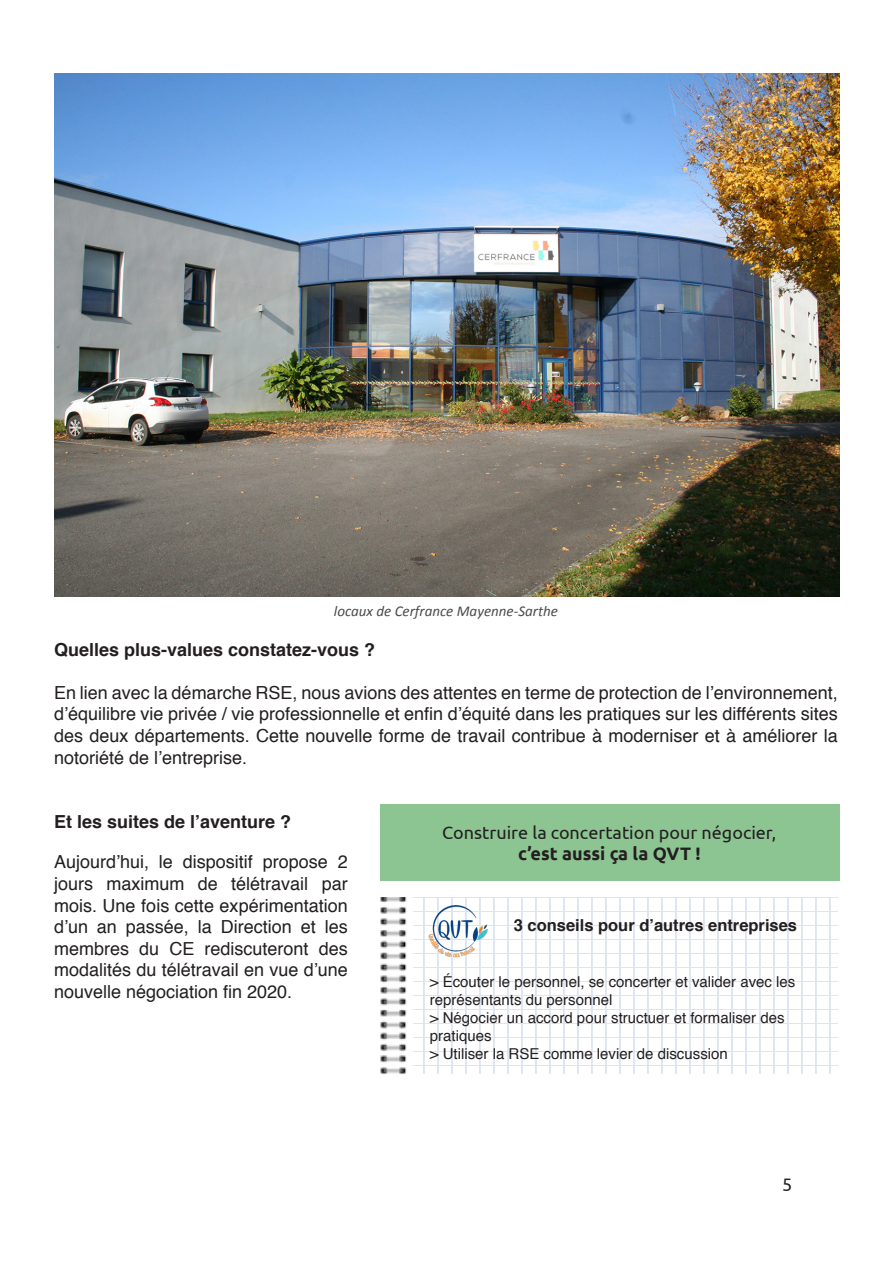
<style>
.page{position:relative;width:893px;height:1263px;background:#fff}
.page>*{position:absolute;margin:0;border:0;box-sizing:border-box;transform-origin:0 0}
.t1{font:18px/21.6px "Helvetica";color:#231f20;text-align:justify}
.t2{font:700 18px "Helvetica";color:#231f20}
.t3{font:18px "Ubuntu";color:#231f20}
.t4{font:700 18px "Ubuntu";color:#231f20}
.t5{font:700 16.5px "Helvetica";color:#231f20}
.t6{font:15px/18px "Helvetica";color:#231f20}
.t7{font:italic 15px "Calibri";color:#4b4a4d}
</style>
<div class="page">
<div style="left:381px;top:804px;width:459px;height:76px;background:#8dc592"></div>
<svg style="left:413px;top:897px;width:425px;height:176px"></svg>
<img style="left:380px;top:897px;width:27px;height:177px">
<img style="left:425px;top:905px;width:63px;height:55px">
<img style="left:54px;top:73px;width:786px;height:524px">
<p class="t7" style="left:334px;top:601px;width:225px">locaux de Cerfrance Mayenne-Sarthe</p>
<p class="t2" style="left:54px;top:635px;width:323px">Quelles plus-values constatez-vous ?</p>
<p class="t1" style="left:54px;top:682px;width:785px">En lien avec la démarche RSE, nous avions des attentes en terme de protection de l’environnement, d’équilibre vie privée / vie professionnelle et enfin d’équité dans les pratiques sur les différents sites des deux départements. Cette nouvelle forme de travail contribue à moderniser et à améliorer la notoriété de l’entreprise.</p>
<p class="t2" style="left:54px;top:807px;width:239px">Et les suites de l’aventure ?</p>
<p class="t1" style="left:54px;top:852px;width:295px">Aujourd’hui, le dispositif propose 2 jours maximum de télétravail par mois. Une fois cette expérimentation d’un an passée, la Direction et les membres du CE rediscuteront des modalités du télétravail en vue d’une nouvelle négociation fin 2020.</p>
<p class="t3" style="left:442px;top:821px;width:336px">Construire la concertation pour négocier,</p>
<p class="t4" style="left:518px;top:843px;width:184px">c’est aussi ça la QVT !</p>
<p class="t5" style="left:514px;top:912px;width:285px">3 conseils pour d’autres entreprises</p>
<p class="t6" style="left:430px;top:973px;width:367px">&gt; Écouter le personnel, se concerter et valider avec les représentants du personnel</p>
<p class="t6" style="left:430px;top:1009px;width:356px">&gt; Négocier un accord pour structuer et formaliser des pratiques</p>
<p class="t6" style="left:430px;top:1045px;width:299px">&gt; Utiliser la RSE comme levier de discussion</p>
<p class="t3" style="left:782px;top:1174px;width:12px">5</p>
</div>
